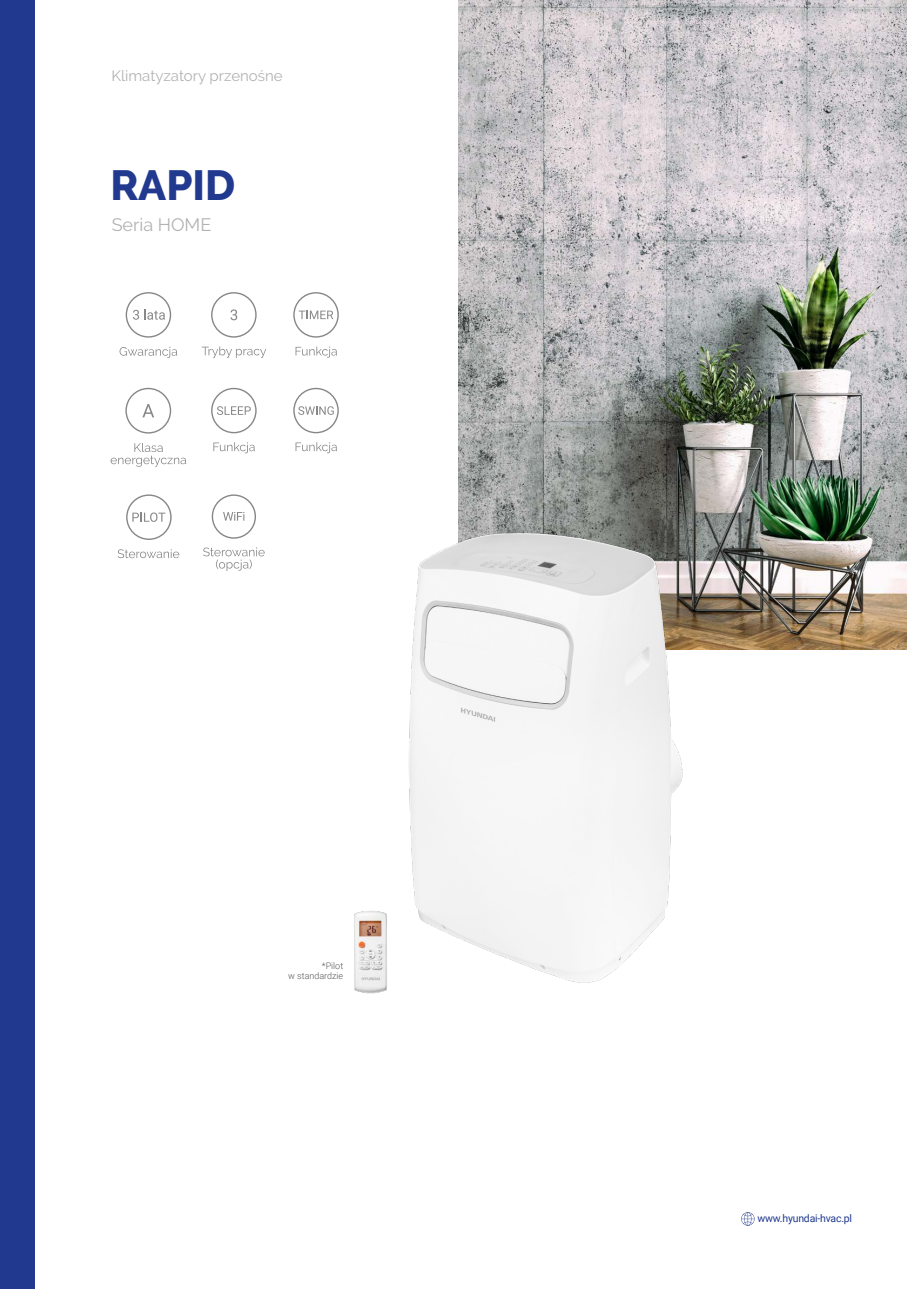
<style>
.page{position:relative;width:919px;height:1289px;background:#fff}
.page>*{position:absolute;margin:0;border:0;box-sizing:border-box;transform-origin:0 0}
.t1{font:800 42px "Raleway";color:#213a8f}
.t2{font:18px "Raleway";color:#b3b2b2}
.t3{font:15px "Raleway";color:#b3b2b2}
.t4{font:10.5px "Roboto";letter-spacing:-.02em;color:#213a8f}
.t5{font:300 9px/10.8px "Roboto";color:#575756;text-align:right}
</style>
<div class="page">
<svg style="left:741px;top:1212px;width:13px;height:13px"></svg>
<img style="left:459px;top:0;width:447px;height:649px">
<img style="left:408px;top:502px;width:314px;height:481px">
<svg style="left:111px;top:443px;width:75px;height:24px"></svg>
<svg style="left:125px;top:388px;width:46px;height:45px"></svg>
<svg style="left:119px;top:347px;width:58px;height:11px"></svg>
<svg style="left:126px;top:292px;width:45px;height:45px"></svg>
<svg style="left:202px;top:346px;width:64px;height:12px"></svg>
<svg style="left:211px;top:292px;width:45px;height:45px"></svg>
<svg style="left:118px;top:549px;width:61px;height:9px"></svg>
<svg style="left:126px;top:494px;width:46px;height:46px"></svg>
<svg style="left:295px;top:346px;width:42px;height:11px"></svg>
<svg style="left:293px;top:292px;width:46px;height:45px"></svg>
<svg style="left:295px;top:442px;width:42px;height:11px"></svg>
<svg style="left:293px;top:388px;width:46px;height:45px"></svg>
<svg style="left:213px;top:442px;width:42px;height:11px"></svg>
<svg style="left:211px;top:388px;width:45px;height:45px"></svg>
<svg style="left:203px;top:547px;width:62px;height:24px"></svg>
<svg style="left:212px;top:494px;width:44px;height:44px"></svg>
<div style="left:0;top:0;width:34px;height:1288px;background:#213a8f"></div>
<img style="left:354px;top:911px;width:33px;height:83px">
<p class="t3" style="left:111px;top:67px;width:173px">Klimatyzatory przenośne</p>
<h1 class="t1" style="left:111px;top:161px;width:126px">RAPID</h1>
<p class="t2" style="left:112px;top:214px;width:101px">Seria HOME</p>
<p class="t5" style="left:288px;top:959px;width:56px">*Pilot<br>w standardzie</p>
<p class="t4" style="left:757px;top:1210px;width:96px">www.hyundai-hvac.pl</p>
</div>
